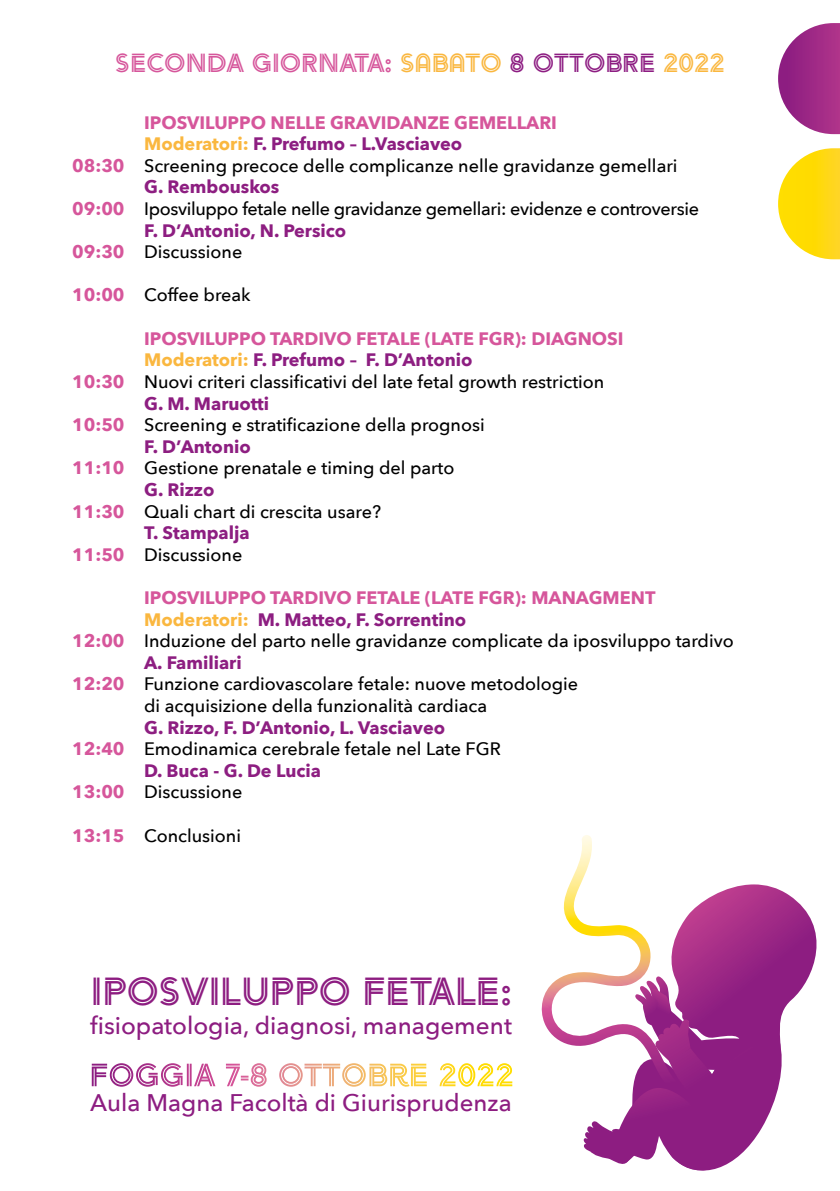
<style>
.page{position:relative;width:840px;height:1191px;background:#fff}
.page>*{position:absolute;margin:0;border:0;box-sizing:border-box;transform-origin:0 0}
.t1{font:38.8px "Arya Double";color:#8d1d81}
.t2{font:26px "Arya Double";color:#d6569b}
.t3{font:500 24.2px "Avenir Next";color:#8d1d81}
.t4{font:500 24px "Avenir Next";color:#8d1d81}
.t5{font:500 18px "Avenir Next";color:#000}
.t6{font:700 18px "Avenir Next";color:#8d1e81}
.t7{font:700 18px "Avenir Next";color:#d6569b}
.t8{font:500 18px "Avenir Next";letter-spacing:-.02em;color:#000}
.s1{color:#fab73f}
.s2{color:#8d1d82}
.s3{font-weight:700;color:#d6569b}
</style>
<div class="page">
<svg style="left:541px;top:835px;width:276px;height:336px"></svg>
<svg style="left:778px;top:23px;width:61px;height:111px"></svg>
<svg style="left:778px;top:148px;width:61px;height:111px"></svg>
<svg style="left:161px;top:1063px;width:351px;height:23px"></svg>
<h2 class="t2" style="left:115px;top:46px;width:611px">SECONDA GIORNATA: <span class="s1">SABATO</span> <span class="s2">8 OTTOBRE</span> <span class="s1">2022</span></h2>
<p class="t7" style="left:144px;top:107px;width:414px">IPOSVILUPPO NELLE GRAVIDANZE GEMELLARI</p>
<p class="t6" style="left:144px;top:128px;width:319px"><span class="s1">Moderatori:</span> F. Prefumo – L.Vasciaveo</p>
<p class="t5" style="left:72px;top:150px;width:606px"><span class="s3">08:30</span> Screening precoce delle complicanze nelle gravidanze gemellari</p>
<p class="t6" style="left:144px;top:171px;width:137px">G. Rembouskos</p>
<p class="t8" style="left:72px;top:193px;width:628px"><span class="s3">09:00</span> Iposviluppo fetale nelle gravidanze gemellari: evidenze e controversie</p>
<p class="t6" style="left:144px;top:215px;width:203px">F. D’Antonio, N. Persico</p>
<p class="t5" style="left:72px;top:237px;width:172px"><span class="s3">09:30</span> Discussione</p>
<p class="t5" style="left:72px;top:280px;width:180px"><span class="s3">10:00</span> Coffee break</p>
<p class="t7" style="left:144px;top:323px;width:480px">IPOSVILUPPO TARDIVO FETALE (LATE FGR): DIAGNOSI</p>
<p class="t6" style="left:144px;top:344px;width:330px"><span class="s1">Moderatori:</span> F. Prefumo – F. D’Antonio</p>
<p class="t5" style="left:72px;top:366px;width:533px"><span class="s3">10:30</span> Nuovi criteri classificativi del late fetal growth restriction</p>
<p class="t6" style="left:144px;top:387px;width:126px">G. M. Maruotti</p>
<p class="t5" style="left:72px;top:409px;width:414px"><span class="s3">10:50</span> Screening e stratificazione della prognosi</p>
<p class="t6" style="left:144px;top:431px;width:108px">F. D’Antonio</p>
<p class="t5" style="left:72px;top:453px;width:383px"><span class="s3">11:10</span> Gestione prenatale e timing del parto</p>
<p class="t6" style="left:144px;top:474px;width:72px">G. Rizzo</p>
<p class="t5" style="left:72px;top:496px;width:310px"><span class="s3">11:30</span> Quali chart di crescita usare?</p>
<p class="t6" style="left:144px;top:517px;width:107px">T. Stampalja</p>
<p class="t5" style="left:72px;top:539px;width:172px"><span class="s3">11:50</span> Discussione</p>
<p class="t7" style="left:144px;top:582px;width:512px">IPOSVILUPPO TARDIVO FETALE (LATE FGR): MANAGMENT</p>
<p class="t6" style="left:144px;top:603px;width:323px"><span class="s1">Moderatori:</span> M. Matteo, F. Sorrentino</p>
<p class="t5" style="left:72px;top:625px;width:662px"><span class="s3">12:00</span> Induzione del parto nelle gravidanze complicate da iposviluppo tardivo</p>
<p class="t6" style="left:144px;top:647px;width:99px">A. Familiari</p>
<p class="t5" style="left:72px;top:669px;width:507px"><span class="s3">12:20</span> Funzione cardiovascolare fetale: nuove metodologie</p>
<p class="t5" style="left:144px;top:690px;width:344px">di acquisizione della funzionalità cardiaca</p>
<p class="t6" style="left:144px;top:711px;width:302px">G. Rizzo, F. D’Antonio, L. Vasciaveo</p>
<p class="t5" style="left:72px;top:733px;width:430px"><span class="s3">12:40</span> Emodinamica cerebrale fetale nel Late FGR</p>
<p class="t6" style="left:144px;top:755px;width:178px">D. Buca - G. De Lucia</p>
<p class="t5" style="left:72px;top:777px;width:172px"><span class="s3">13:00</span> Discussione</p>
<p class="t5" style="left:72px;top:820px;width:170px"><span class="s3">13:15</span> Conclusioni</p>
<h1 class="t1" style="left:91px;top:967px;width:422px">IPOSVILUPPO FETALE:</h1>
<h3 class="t3" style="left:90px;top:1004px;width:423px">fisiopatologia, diagnosi, management</h3>
<h3 class="t4" style="left:90px;top:1082px;width:423px">Aula Magna Facoltà di Giurisprudenza</h3>
</div>
